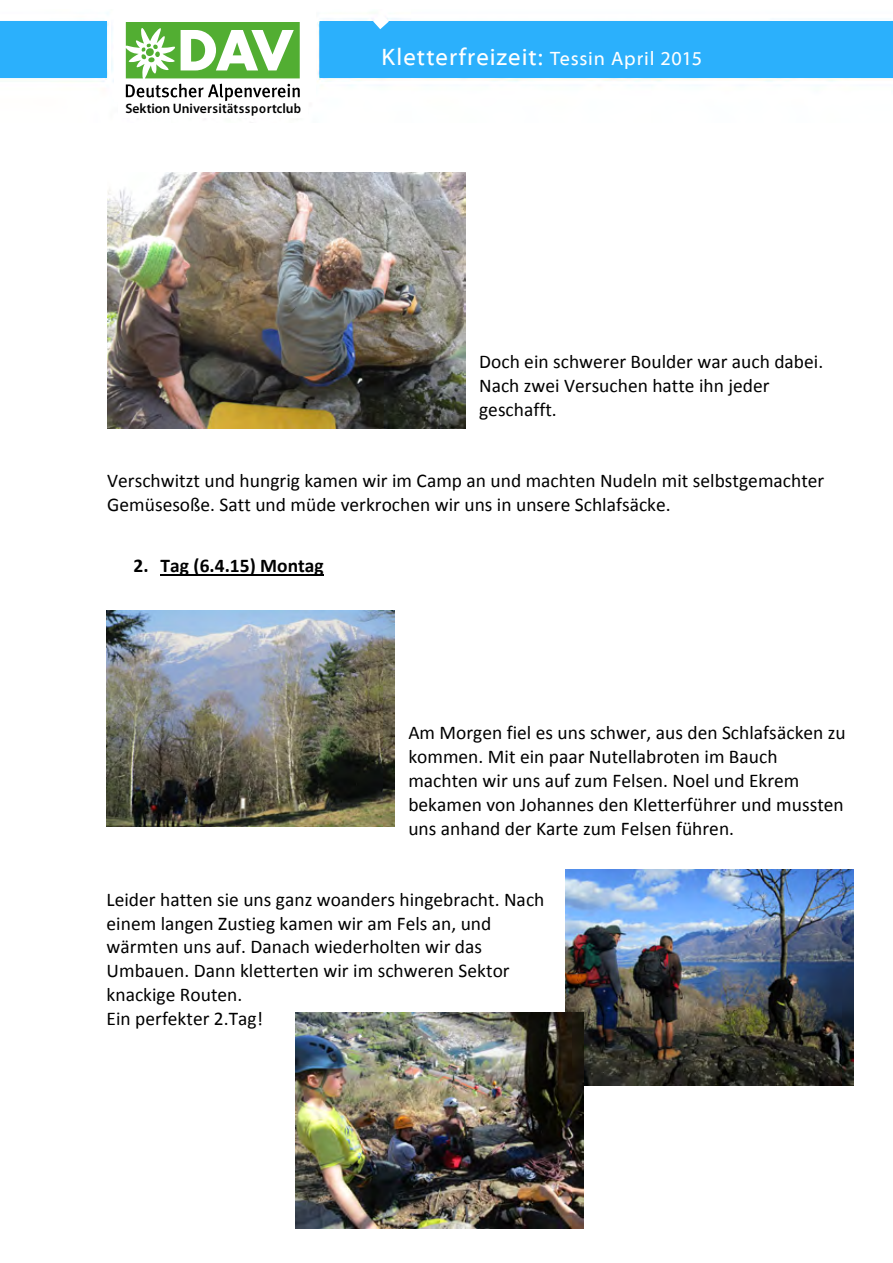
<style>
.page{position:relative;width:893px;height:1263px;background:#fff}
.page>*{position:absolute;margin:0;border:0;box-sizing:border-box;transform-origin:0 0}
.t1{font:700 27px "Calibri";color:#000}
.t2{font:24px "Myriad Web Pro";letter-spacing:.04em;color:#fff}
.t3{font:19.5px/23.9px "Calibri";color:#000}
.t4{font:700 19.5px "Calibri";color:#000}
.t5{font:600 13.65px "Myriad Pro";letter-spacing:.01em;color:#000}
.s1{font-size:19.5px}
</style>
<div class="page">
<img style="left:0;top:13px;width:893px;height:73px">
<div style="left:320px;top:22px;width:573px;height:56px;background:#2bb0fc"></div>
<svg style="left:373px;top:14px;width:16px;height:15px"></svg>
<div style="left:0;top:22px;width:107px;height:56px;background:#2bb0fc"></div>
<div style="left:114px;top:0;width:202px;height:101px;background:#fff"></div>
<svg style="left:126px;top:22px;width:174px;height:56px"></svg>
<svg style="left:126px;top:84px;width:174px;height:17px"></svg>
<hr style="left:161px;top:574px;width:163px;height:2px;background:#000">
<img style="left:566px;top:869px;width:288px;height:216px">
<img style="left:107px;top:611px;width:288px;height:216px">
<img style="left:296px;top:1012px;width:288px;height:216px">
<img style="left:107px;top:172px;width:359px;height:256px">
<p class="t5" style="left:125px;top:99px;width:177px">Sektion Universitätssportclub</p>
<p class="t2" style="left:382px;top:44px;width:322px">Kletterfreizeit: <span class="s1">Tessin April 2015</span></p>
<p class="t3" style="left:479px;top:349px;width:346px">Doch ein schwerer Boulder war auch dabei.<br>Nach zwei Versuchen hatte ihn jeder geschafft.</p>
<p class="t3" style="left:107px;top:468px;width:719px">Verschwitzt und hungrig kamen wir im Camp an und machten Nudeln mit selbstgemachter<br>Gemüsesoße. Satt und müde verkrochen wir uns in unsere Schlafsäcke.</p>
<h1 class="t1" style="left:312px;top:472px;width:336px">Klettercamp Tessin April 2015</h1>
<p class="t4" style="left:134px;top:554px;width:192px">2. Tag (6.4.15) Montag</p>
<p class="t3" style="left:408px;top:720px;width:439px">Am Morgen fiel es uns schwer, aus den Schlafsäcken zu kommen. Mit ein paar Nutellabroten im Bauch machten wir uns auf zum Felsen. Noel und Ekrem bekamen von Johannes den Kletterführer und mussten uns anhand der Karte zum Felsen führen.</p>
<p class="t3" style="left:107px;top:886px;width:439px">Leider hatten sie uns ganz woanders hingebracht. Nach einem langen Zustieg kamen wir am Fels an, und wärmten uns auf. Danach wiederholten wir das Umbauen. Dann kletterten wir im schweren Sektor knackige Routen.<br>Ein perfekter 2.Tag!</p>
</div>
